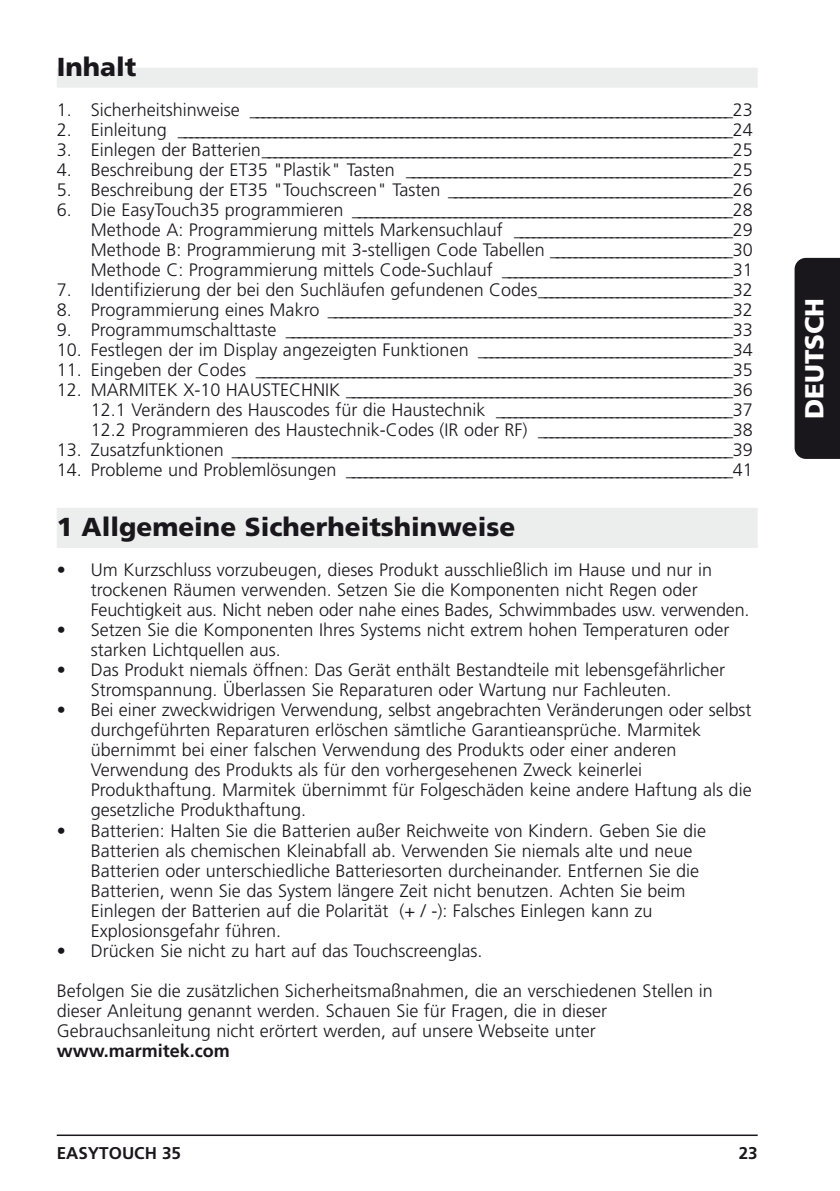
<style>
.page{position:relative;width:840px;height:1191px;background:#fff}
.page>*{position:absolute;margin:0;border:0;box-sizing:border-box;transform-origin:0 0}
.t1{font:900 26px "Frutiger";color:#1a171c}
.t2{font:900 26px "Frutiger";color:#fff}
.t3{font:300 18px/20px "Frutiger";color:#1a171c}
.t4{font:700 18px "Frutiger";color:#1a171c}
.t5{font:700 17px "Frutiger";color:#1a171c}
</style>
<div class="page">
<hr style="left:57px;top:1134px;width:700px;height:2px;background:#1a171c">
<div style="left:57px;top:68px;width:700px;height:20px;background:#eceded"></div>
<div style="left:57px;top:508px;width:700px;height:20px;background:#eceded"></div>
<div style="left:57px;top:528px;width:700px;height:20px;background:#eceded"></div>
<div style="left:794px;top:258px;width:45px;height:201px;background:#1a171c"></div>
<h1 class="t1" style="left:57px;top:57px;width:81px">Inhalt</h1>
<p class="t3" style="left:57px;top:101px;width:697px;text-align:right">1 . S i c h e r h e i t s h i n w e i s e ________________________________________________________________________________2 3<br>2 . E i n l e i t u n g ____________________________________________________________________________________________2 4<br>3 . E i n l e g e n d e r B a t t e r i e n ______________________________________________________________________________2 5<br>4 . B e s c h re i b u n g d e r E T 3 5 " P l a s t i k " Ta s t e n ______________________________________________________2 5<br>5 . B e s c h re i b u n g d e r E T 3 5 " To u c h s c re e n " Ta s t e n _______________________________________________2 6<br>6 . D i e E a s y To u c h 3 5 p ro g r a m m i e re n _______________________________________________________________2 8<br>Methode A: Programmierung mittels Markensuchlauf ____________________________________29<br>Methode B: Programmierung mit 3-stelligen Code Tabellen ______________________________30<br>Methode C: Programmierung mittels Code-Suchlauf ______________________________________31</p>
<p class="t3" style="left:57px;top:281px;width:697px;text-align:right">7. Identifizierung der bei den Suchläufen gefundenen Codes________________________________32<br>8 . P ro g r a m m i e r u n g e i n e s M a k ro ___________________________________________________________________3 2<br>9 . P ro g r a m m u m s c h a l t t a s t e __________________________________________________________________________3 3<br>1 0 . F e s t l e g e n d e r i m D i s p l a y a n g e z e i g t e n F u n k t i o n e n __________________________________________3 4<br>1 1 . E i n g e b e n d e r C o d e s _______________________________________________________________________________3 5<br>1 2 . M A R M I T E K X - 1 0 H A U S T E C H N I K ________________________________________________________________3 6<br>1 2 . 1 Ve r ä n d e r n d e s H a u s c o d e s f ü r d i e H a u s t e c h n i k _______________________________________3 7<br>12.2 Programmieren des Haustechnik-Codes (IR oder RF) ________________________________38<br>1 3 . Z u s a t z f u n k t i o n e n ___________________________________________________________________________________3 9<br>1 4 . P ro b l e m e u n d P ro b l e m l ö s u n g e n ________________________________________________________________4 1</p>
<h1 class="t1" style="left:57px;top:517px;width:460px">1 Allgemeine Sicherheitshinweise</h1>
<p class="t3" style="left:91px;top:561px;width:660px;text-indent:-34px">• Um Kurzschluss vorzubeugen, dieses Produkt ausschließlich im Hause und nur in trockenen Räumen verwenden. Setzen Sie die Komponenten nicht Regen oder<br>Feuchtigkeit aus. Nicht neben oder nahe eines Bades, Schwimmbades usw. verwenden.</p>
<p class="t3" style="left:91px;top:621px;width:639px;text-indent:-34px">• Setzen Sie die Komponenten Ihres Systems nicht extrem hohen Temperaturen oder starken Lichtquellen aus.</p>
<p class="t3" style="left:91px;top:661px;width:635px;text-indent:-34px">• Das Produkt niemals öffnen: Das Gerät enthält Bestandteile mit lebensgefährlicher<br>Stromspannung. Überlassen Sie Reparaturen oder Wartung nur Fachleuten.</p>
<p class="t3" style="left:91px;top:701px;width:662px;text-indent:-34px">• Bei einer zweckwidrigen Verwendung, selbst angebrachten Veränderungen oder selbst durchgeführten Reparaturen erlöschen sämtliche Garantieansprüche. Marmitek übernimmt bei einer falschen Verwendung des Produkts oder einer anderen Verwendung des Produkts als für den vorhergesehenen Zweck keinerlei Produkthaftung. Marmitek übernimmt für Folgeschäden keine andere Haftung als die gesetzliche Produkthaftung.</p>
<p class="t3" style="left:91px;top:821px;width:616px;text-indent:-34px">• Batterien: Halten Sie die Batterien außer Reichweite von Kindern. Geben Sie die Batterien als chemischen Kleinabfall ab. Verwenden Sie niemals alte und neue Batterien oder unterschiedliche Batteriesorten durcheinander. Entfernen Sie die Batterien, wenn Sie das System längere Zeit nicht benutzen. Achten Sie beim Einlegen der Batterien auf die Polarität (+ / -): Falsches Einlegen kann zu Explosionsgefahr führen.</p>
<p class="t3" style="left:57px;top:941px;width:427px">• Drücken Sie nicht zu hart auf das Touchscreenglas.</p>
<p class="t3" style="left:57px;top:981px;width:657px">Befolgen Sie die zusätzlichen Sicherheitsmaßnahmen, die an verschiedenen Stellen in dieser Anleitung genannt werden. Schauen Sie für Fragen, die in dieser<br>Gebrauchsanleitung nicht erörtert werden, auf unsere Webseite unter</p>
<p class="t4" style="left:57px;top:1043px;width:175px">www.marmitek.com</p>
<p class="t5" style="left:57px;top:1146px;width:126px">EASYTOUCH 35</p>
<p class="t5" style="left:738px;top:1146px;width:20px">23</p>
<h1 class="t2" style="left:803px;top:419px;width:123px;rotate:-90deg">DEUTSCH</h1>
</div>
